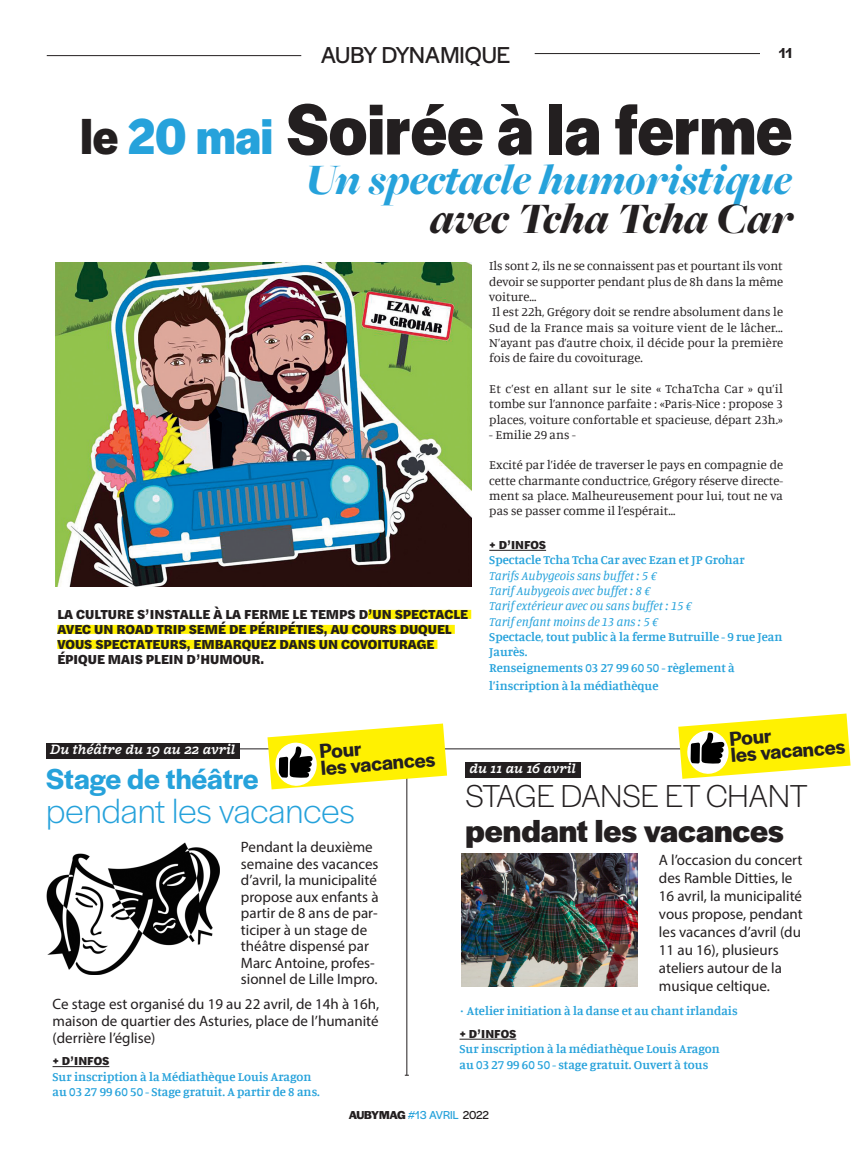
<style>
.page{position:relative;width:851px;height:1149px;background:#fff}
.page>*{position:absolute;margin:0;border:0;box-sizing:border-box;transform-origin:0 0}
.GD_TITRE{font:700 75px "Halyard Display";color:#231f20;scale:.89 1}
.GD_TITRE-2{font:italic 900 45px "Freight Big Pro";color:#26a2db}
.TITRE_EMP_ITALIQUE{font:italic 900 45px "Freight Big Pro";letter-spacing:-.01em;color:#231f20}
.TITRE_BLEU{font:300 36px "Halyard Display";color:#26a2db}
.TITRE_LIGHT{font:700 33px "Halyard Display";color:#231f20}
.TITRE_LIGHT-2{font:300 33px "Halyard Display";letter-spacing:-.005em;color:#231f20}
.TITRE_BLEU-2{font:600 30px "Halyard Display";color:#26a2db}
.t1{font:24px "Halyard Display";color:#231f20}
.t2{font:600 21px/16.2px "Halyard Display";color:#231f20}
.INFOS_PRATIQUE{font:15px/16.5px "Myriad Pro";color:#231f20}
.SURTITRE{font:italic 600 15px "Freight Macro Pro";color:#fff}
.t3{font:600 15px "Halyard Display";color:#231f20}
.CHAPEAU{font:900 13.5px/15px "Halyard Text";color:#231f20}
.TXT_COURANT{font:12.75px/15.3px "Manuale";color:#231f20;text-align:justify}
.INFOS_PRATIQUE-2{font:600 12.75px/15.3px "Manuale";color:#26a2db}
.INFOS_PRATIQUE-3{font:900 12px "Halyard Text";color:#231f20}
.t4{font:12px "Halyard Display";letter-spacing:-.01em;color:#26a2db}
.s1{font-size:52.5px}
.s2{font-size:52.5px;color:#26a2db}
.s3{font-weight:400;font-style:italic}
.s4{font-weight:700;color:#231f20}
.s5{color:#231f20}
</style>
<div class="page">
<hr style="left:47px;top:55px;width:254px;height:1px;background:#231f20">
<hr style="left:534px;top:53px;width:248px;height:1px;background:#231f20">
<div style="left:759px;top:32px;width:33px;height:36px;background:#fff"></div>
<div style="left:368px;top:609px;width:103px;height:9px;background:#fff101"></div>
<div style="left:57px;top:624px;width:398px;height:9px;background:#fff101"></div>
<div style="left:57px;top:639px;width:380px;height:9px;background:#fff101"></div>
<hr style="left:53px;top:1065px;width:56px;height:1px;background:#231f20">
<hr style="left:459px;top:1038px;width:57px;height:1px;background:#231f20">
<img style="left:461px;top:853px;width:176px;height:133px">
<hr style="left:406px;top:751px;width:1px;height:323px;background:#231f20">
<hr style="left:69px;top:748px;width:746px;height:1px;background:#231f20">
<svg style="left:267px;top:723px;width:180px;height:66px"></svg>
<div style="left:46px;top:743px;width:194px;height:15px;background:#231f20"></div>
<hr style="left:489px;top:550px;width:57px;height:1px;background:#231f20">
<img style="left:46px;top:842px;width:174px;height:132px">
<img style="left:55px;top:263px;width:416px;height:323px">
<svg style="left:678px;top:713px;width:172px;height:65px"></svg>
<div style="left:465px;top:762px;width:115px;height:15px;background:#231f20"></div>
<p class="t1" style="left:320px;top:38px;width:191px">AUBY DYNAMIQUE</p>
<p class="t3" style="left:778px;top:43px;width:15px">11</p>
<p class="GD_TITRE" style="left:81px;top:76px;width:801px"><span class="s1">le</span> <span class="s2">20 mai</span> Soirée à la ferme</p>
<p class="GD_TITRE-2" style="left:304px;top:149px;width:489px">Un spectacle humoristique</p>
<p class="TITRE_EMP_ITALIQUE" style="left:430px;top:188px;width:364px">avec Tcha Tcha Car</p>
<p class="CHAPEAU" style="left:57px;top:605px;width:412px">LA CULTURE S’INSTALLE À LA FERME LE TEMPS D’UN SPECTACLE AVEC UN ROAD TRIP SEMÉ DE PÉRIPÉTIES, AU COURS DUQUEL VOUS SPECTATEURS, EMBARQUEZ DANS UN COVOITURAGE ÉPIQUE MAIS PLEIN D’HUMOUR.</p>
<p class="TXT_COURANT" style="left:489px;top:258px;width:295px">Ils sont 2, ils ne se connaissent pas et pourtant ils vont devoir se supporter pendant plus de 8h dans la même voiture...</p>
<p class="TXT_COURANT" style="left:489px;top:304px;width:295px">Il est 22h, Grégory doit se rendre absolument dans le Sud de la France mais sa voiture vient de le lâcher...<br>N’ayant pas d’autre choix, il décide pour la première fois de faire du covoiturage.</p>
<p class="TXT_COURANT" style="left:489px;top:380px;width:295px">Et c’est en allant sur le site « TchaTcha Car » qu’il tombe sur l’annonce parfaite : «Paris-Nice : propose 3 places, voiture confortable et spacieuse, départ 23h.»</p>
<p class="TXT_COURANT" style="left:489px;top:426px;width:88px">- Emilie 29 ans -</p>
<p class="TXT_COURANT" style="left:489px;top:457px;width:295px">Excité par l’idée de traverser le pays en compagnie de cette charmante conductrice, Grégory réserve directe&shy;ment sa place. Malheureusement pour lui, tout ne va pas se passer comme il l’espérait...</p>
<p class="INFOS_PRATIQUE-3" style="left:489px;top:535px;width:58px">+ D’INFOS</p>
<p class="INFOS_PRATIQUE-2" style="left:489px;top:552px;width:294px">Spectacle Tcha Tcha Car avec Ezan et JP Grohar<br><span class="s3">Tarifs Aubygeois sans buffet : 5 €<br>Tarif Aubygeois avec buffet : 8 €<br>Tarif extérieur avec ou sans buffet : 15 €<br>Tarif enfant moins de 13 ans : 5 €<br></span>Spectacle, tout public à la ferme Butruille - 9 rue Jean Jaurès.<br>Renseignements 03 27 99 60 50 - règlement à</p>
<p class="INFOS_PRATIQUE-2" style="left:489px;top:677px;width:170px">l’inscription à la médiathèque</p>
<p class="t2" style="left:319px;top:741px;width:116px;rotate:-4deg">Pour<br>les vacances</p>
<p class="SURTITRE" style="left:50px;top:739px;width:186px">Du théâtre du 19 au 22 avril</p>
<p class="TITRE_BLEU-2" style="left:46px;top:757px;width:214px">Stage de théâtre</p>
<p class="TITRE_BLEU" style="left:46px;top:785px;width:310px">pendant les vacances</p>
<p class="INFOS_PRATIQUE" style="left:241px;top:838px;width:139px">Pendant la deuxième semaine des vacances d’avril, la municipalité propose aux enfants à partir de 8 ans de par&shy;ticiper à un stage de théâtre dispensé par<br>Marc Antoine, profes&shy;sionnel de Lille Impro.</p>
<p class="INFOS_PRATIQUE" style="left:53px;top:995px;width:328px;text-align:justify">Ce stage est organisé du 19 au 22 avril, de 14h à 16h, maison de quartier des Asturies, place de l’humanité (derrière l’église)</p>
<p class="INFOS_PRATIQUE-3" style="left:53px;top:1051px;width:58px">+ D’INFOS</p>
<p class="INFOS_PRATIQUE-2" style="left:53px;top:1067px;width:269px">Sur inscription à la Médiathèque Louis Aragon au 03 27 99 60 50 - Stage gratuit. A partir de 8 ans.</p>
<p class="t2" style="left:728px;top:729px;width:116px;rotate:-4deg">Pour<br>les vacances</p>
<p class="SURTITRE" style="left:469px;top:757px;width:108px">du 11 au 16 avril</p>
<p class="TITRE_LIGHT-2" style="left:465px;top:773px;width:344px">STAGE DANSE ET CHANT</p>
<p class="TITRE_LIGHT" style="left:465px;top:806px;width:320px">pendant les vacances</p>
<p class="INFOS_PRATIQUE" style="left:658px;top:850px;width:145px;line-height:18px">A l’occasion du concert des Ramble Ditties, le<br>16 avril, la municipalité vous propose, pendant les vacances d’avril (du<br>11 au 16), plusieurs ateliers autour de la musique celtique.</p>
<p class="INFOS_PRATIQUE-2" style="left:459px;top:1002px;width:279px">∙ Atelier initiation à la danse et au chant irlandais</p>
<p class="INFOS_PRATIQUE-3" style="left:459px;top:1024px;width:58px">+ D’INFOS</p>
<p class="INFOS_PRATIQUE-2" style="left:459px;top:1040px;width:262px">Sur inscription à la médiathèque Louis Aragon au 03 27 99 60 50 - stage gratuit. Ouvert à tous</p>
<p class="t4" style="left:348px;top:1106px;width:142px"><span class="s4">AUBYMAG</span> #13 AVRIL <span class="s5">2022</span></p>
</div>
